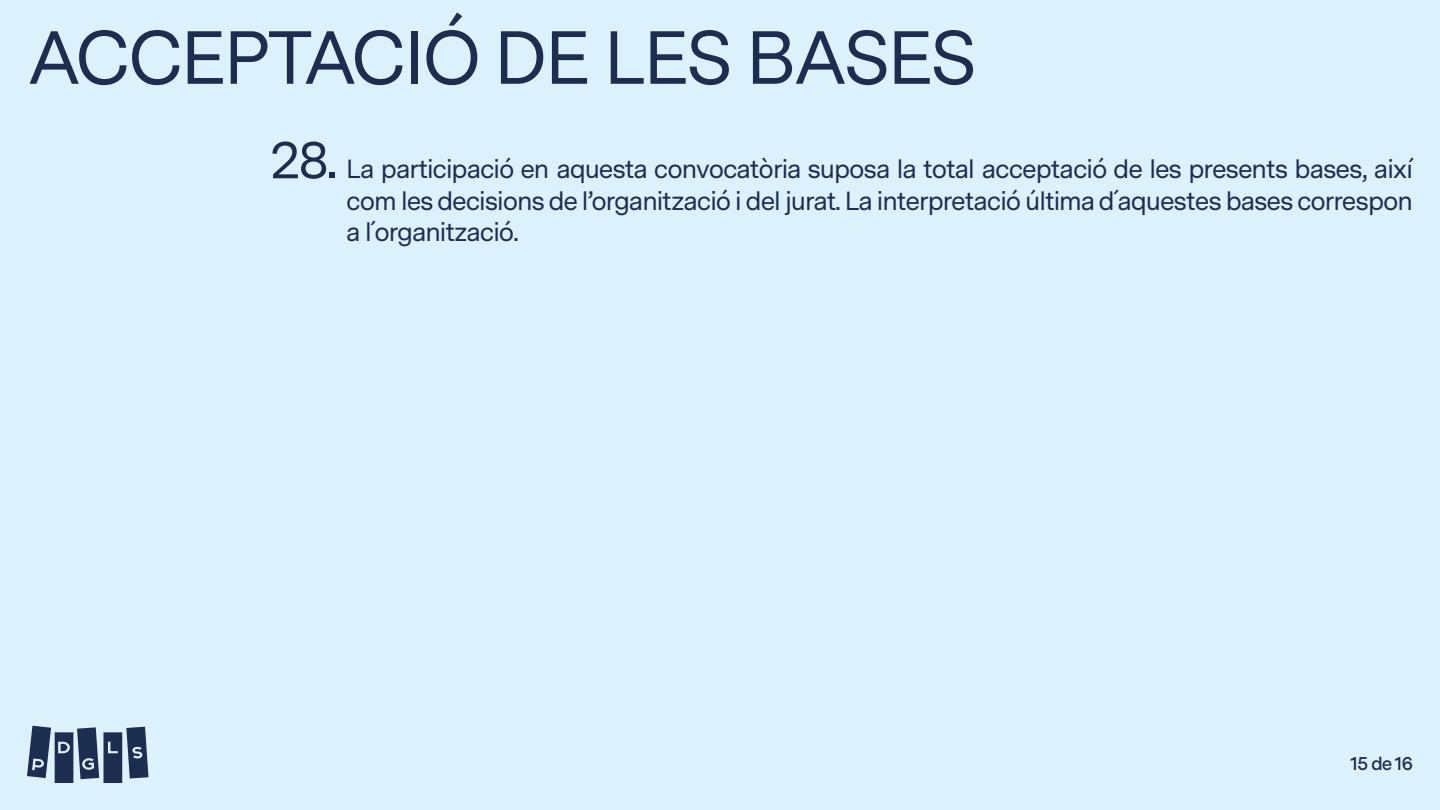
<style>
.page{position:relative;width:1440px;height:810px;background:#ddf1fc}
.page>*{position:absolute;margin:0;border:0;box-sizing:border-box;transform-origin:0 0}
.t1{font:75px "Messina Sans";letter-spacing:-.04em;color:#1c2d50}
.t2{font:26.25px/31.5px "Messina Sans";letter-spacing:-.04em;color:#1c2d50;text-align:justify}
.t3{font:600 18.75px "Messina Sans";color:#1c2d50}
.s1{font-size:52.5px}
</style>
<div class="page">
<svg style="left:27px;top:726px;width:121px;height:57px"></svg>
<h1 class="t1" style="left:27px;top:1px;width:952px">ACCEPTACIÓ DE LES BASES</h1>
<p class="t2" style="left:346px;top:153px;width:1068px;text-indent:-76px"><span class="s1">28.</span> La participació en aquesta convocatòria suposa la total acceptació de les presents bases, així com les decisions de l’organització i del jurat. La interpretació última d´aquestes bases correspon a l´organització.</p>
<p class="t3" style="left:1350px;top:750px;width:64px">15 de 16</p>
</div>
